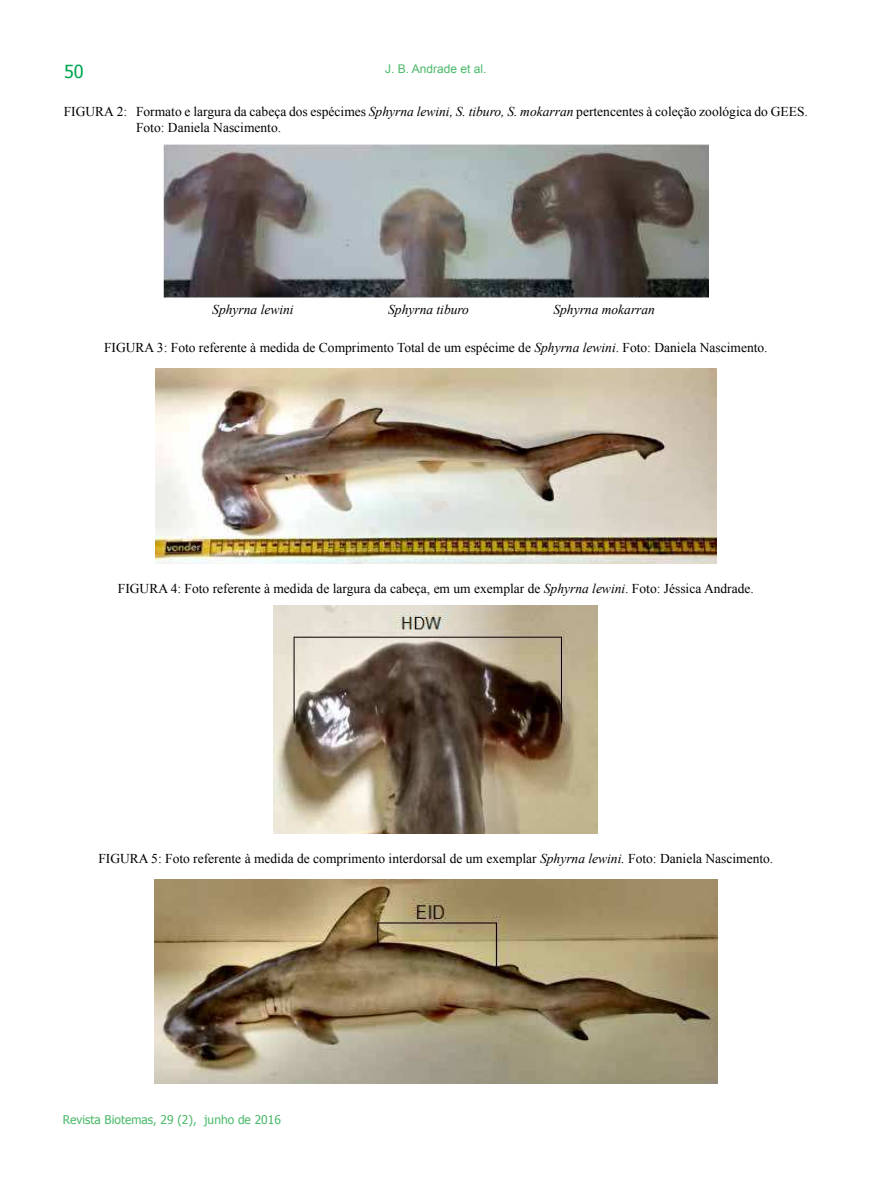
<style>
.page{position:relative;width:893px;height:1191px;background:#fff}
.page>*{position:absolute;margin:0;border:0;box-sizing:border-box;transform-origin:0 0}
.t1{font:18px "Tahoma";color:#00a651}
.t2{font:13.5px/16.5px "Times New Roman";color:#000}
.t3{font:italic 13.5px "Times New Roman";color:#000}
.t4{font:12px "Tahoma";color:#4ab969}
.t5{font:12px "Arial";color:#4ab969}
.s1{font-style:italic}
</style>
<div class="page">
<img style="left:163px;top:144px;width:546px;height:154px">
<img style="left:155px;top:368px;width:561px;height:196px">
<img style="left:274px;top:605px;width:324px;height:228px">
<img style="left:154px;top:879px;width:563px;height:204px">
<h1 class="t1" style="left:64px;top:64px;width:21px">50</h1>
<p class="t5" style="left:385px;top:64px;width:103px">J. B. Andrade et al.</p>
<p class="t2" style="left:136px;top:103px;width:673px;text-indent:-72px">FIGURA 2: Formato e largura da cabeça dos espécimes <span class="s1">Sphyrna lewini, S. tiburo, S. mokarran</span> pertencentes à coleção zoológica do GEES.<br>Foto: Daniela Nascimento.</p>
<p class="t3" style="left:212px;top:304px;width:83px">Sphyrna lewini</p>
<p class="t3" style="left:388px;top:304px;width:82px">Sphyrna tiburo</p>
<p class="t3" style="left:553px;top:304px;width:103px">Sphyrna mokarran</p>
<p class="t2" style="left:104px;top:339px;width:665px">FIGURA 3: Foto referente à medida de Comprimento Total de um espécime de <span class="s1">Sphyrna lewini</span>. Foto: Daniela Nascimento.</p>
<p class="t2" style="left:118px;top:580px;width:637px">FIGURA 4: Foto referente à medida de largura da cabeça, em um exemplar de <span class="s1">Sphyrna lewini</span>. Foto: Jéssica Andrade.</p>
<p class="t2" style="left:98px;top:849px;width:676px">FIGURA 5: Foto referente à medida de comprimento interdorsal de um exemplar <span class="s1">Sphyrna lewini.</span> Foto: Daniela Nascimento.</p>
<p class="t4" style="left:63px;top:1114px;width:219px">Revista Biotemas, 29 (2), junho de 2016</p>
</div>
